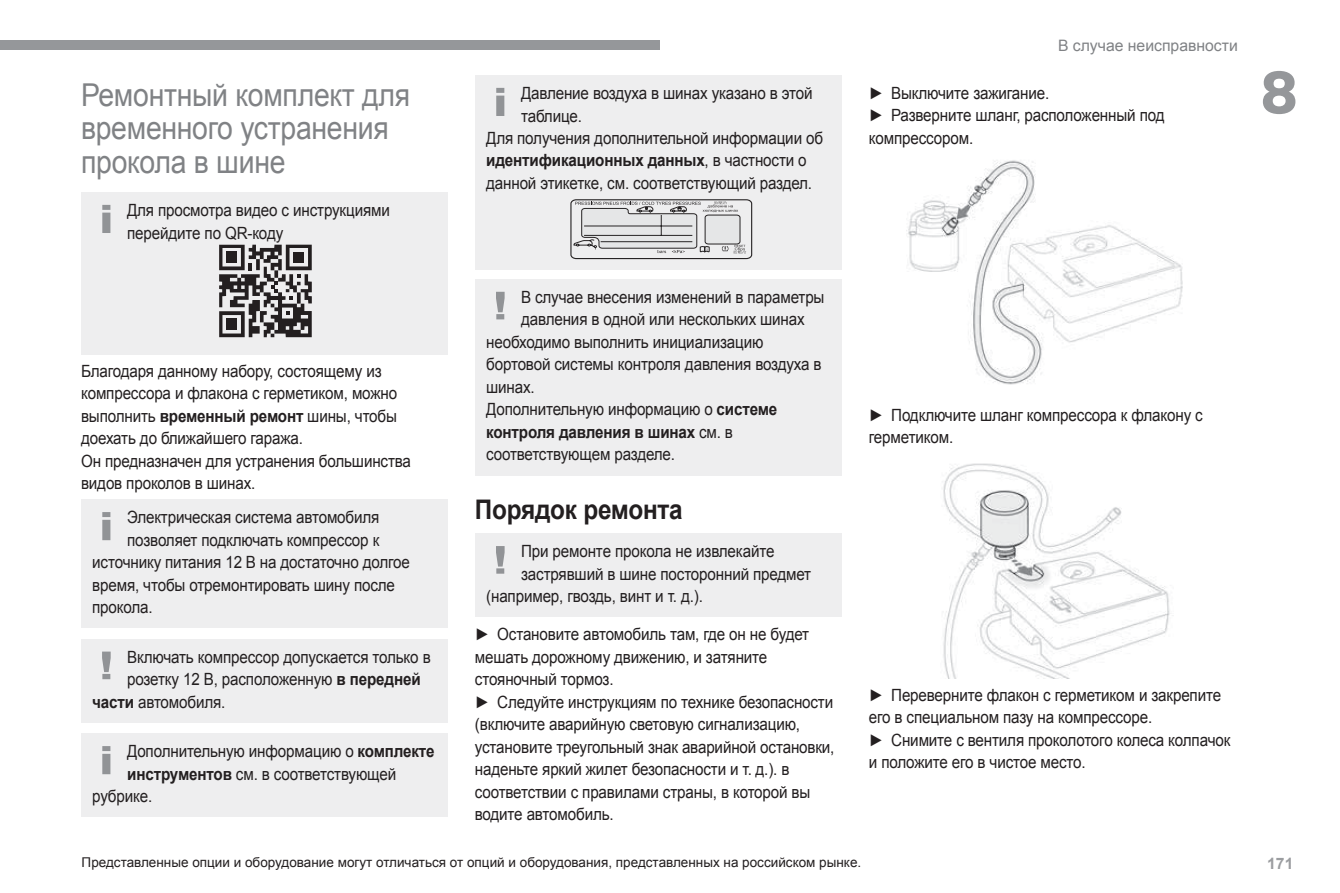
<style>
.page{position:relative;width:1340px;height:893px;background:#fff}
.page>*{position:absolute;margin:0;border:0;box-sizing:border-box;transform-origin:0 0}
.t1{font:700 60.75px "Peugeot";color:#95979a}
.t2{font:31.5px/33.8px "Arial";letter-spacing:-.01em;color:#808285;scale:.9 1}
.t3{font:700 27px "Arial";letter-spacing:-.01em;color:#231f20;scale:.9 1}
.t4{font:16.88px/22.5px "Arial";letter-spacing:-.01em;color:#231f20;scale:.9 1}
.t5{font:700 16.88px "Arial";letter-spacing:-.01em;color:#231f20;scale:.9 1}
.t6{font:15.75px "Arial";color:#808285}
.t7{font:700 15.75px "Arial";color:#9b9da0}
.t8{font:700 15.75px "Arial";color:#9c9ea1}
.t9{font:13.5px "Arial";color:#231f20}
.s1{font-weight:400}
.s2{font-weight:700}
.s3{color:#9c9ea1}
</style>
<div class="page">
<div style="left:0;top:40px;width:659px;height:10px;background:#95979a"></div>
<div style="left:81px;top:192px;width:367px;height:61px;background:#eeeeef"></div>
<div style="left:81px;top:227px;width:367px;height:128px;background:#eeeeef"></div>
<div style="left:81px;top:500px;width:367px;height:128px;background:#eeeeef"></div>
<div style="left:81px;top:639px;width:367px;height:83px;background:#eeeeef"></div>
<div style="left:81px;top:734px;width:367px;height:83px;background:#eeeeef"></div>
<svg style="left:102px;top:205px;width:8px;height:28px"></svg>
<svg style="left:219px;top:245px;width:93px;height:92px"></svg>
<div style="left:293px;top:252px;width:11px;height:11px;background:#231f20"></div>
<div style="left:226px;top:319px;width:11px;height:11px;background:#231f20"></div>
<div style="left:226px;top:252px;width:11px;height:11px;background:#231f20"></div>
<svg style="left:102px;top:512px;width:8px;height:28px"></svg>
<svg style="left:102px;top:652px;width:9px;height:27px"></svg>
<svg style="left:102px;top:746px;width:8px;height:28px"></svg>
<div style="left:475px;top:75px;width:367px;height:61px;background:#eeeeef"></div>
<div style="left:475px;top:120px;width:367px;height:84px;background:#eeeeef"></div>
<div style="left:475px;top:178px;width:367px;height:91px;background:#eeeeef"></div>
<div style="left:475px;top:279px;width:367px;height:129px;background:#eeeeef"></div>
<div style="left:475px;top:392px;width:367px;height:83px;background:#eeeeef"></div>
<div style="left:475px;top:534px;width:367px;height:83px;background:#eeeeef"></div>
<svg style="left:496px;top:88px;width:8px;height:28px"></svg>
<svg style="left:496px;top:292px;width:8px;height:27px"></svg>
<svg style="left:496px;top:546px;width:8px;height:28px"></svg>
<img style="left:906px;top:160px;width:277px;height:225px">
<img style="left:943px;top:463px;width:227px;height:215px">
<svg style="left:570px;top:199px;width:182px;height:60px"></svg>
<h2 class="t2" style="left:81px;top:78px;width:367px">Ремонтный комплект для временного устранения прокола в шине</h2>
<p class="t4" style="left:127px;top:199px;width:293px">Для просмотра видео с инструкциями перейдите по QR-коду</p>
<p class="t4" style="left:521px;top:82px;width:325px">Давление воздуха в шинах указано в этой</p>
<p class="t4" style="left:521px;top:104px;width:69px">таблице.</p>
<p class="t4" style="left:486px;top:127px;width:376px">Для получения дополнительной информации об</p>
<p class="t5" style="left:486px;top:149px;width:357px">идентификационных данных<span class="s1">, в частности о</span></p>
<p class="t4" style="left:486px;top:172px;width:364px">данной этикетке, см. соответствующий раздел.</p>
<p class="t6" style="left:1058px;top:35px;width:181px">В случае неисправности</p>
<p class="t4" style="left:868px;top:82px;width:330px">► Выключите зажигание.<br>► Разверните шланг, расположенный под компрессором.</p>
<p class="t4" style="left:81px;top:360px;width:368px">Благодаря данному набору, состоящему из компрессора и флакона с герметиком, можно выполнить <span class="s2">временный ремонт</span> шины, чтобы доехать до ближайшего гаража.<br>Он предназначен для устранения большинства видов проколов в шинах.</p>
<p class="t4" style="left:127px;top:506px;width:282px">Электрическая система автомобиля</p>
<p class="t4" style="left:127px;top:529px;width:281px">позволяет подключать компрессор к</p>
<p class="t4" style="left:92px;top:551px;width:354px">источнику питания 12 В на достаточно долгое</p>
<p class="t4" style="left:92px;top:574px;width:338px">время, чтобы отремонтировать шину после</p>
<p class="t4" style="left:92px;top:596px;width:69px">прокола.</p>
<p class="t4" style="left:127px;top:646px;width:339px">Включать компрессор допускается только в</p>
<p class="t4" style="left:127px;top:668px;width:328px">розетку 12 В, расположенную <span class="s2">в передней</span></p>
<p class="t4" style="left:92px;top:691px;width:149px"><span class="s2">части</span> автомобиля.</p>
<p class="t4" style="left:127px;top:740px;width:343px">Дополнительную информацию о <span class="s2">комплекте</span></p>
<p class="t4" style="left:127px;top:763px;width:300px"><span class="s2">инструментов</span> см. в соответствующей</p>
<p class="t4" style="left:92px;top:785px;width:68px">рубрике.</p>
<p class="t4" style="left:521px;top:286px;width:339px">В случае внесения изменений в параметры</p>
<p class="t4" style="left:521px;top:308px;width:316px">давления в одной или нескольких шинах</p>
<p class="t4" style="left:486px;top:331px;width:309px">необходимо выполнить инициализацию</p>
<p class="t4" style="left:486px;top:353px;width:374px">бортовой системы контроля давления воздуха в</p>
<p class="t4" style="left:486px;top:376px;width:55px">шинах.</p>
<p class="t4" style="left:486px;top:398px;width:325px">Дополнительную информацию о <span class="s2">системе</span></p>
<p class="t5" style="left:486px;top:421px;width:276px">контроля давления в шинах <span class="s1">см. в</span></p>
<p class="t4" style="left:486px;top:443px;width:211px">соответствующем разделе.</p>
<h3 class="t3" style="left:475px;top:491px;width:232px">Порядок ремонта</h3>
<p class="t4" style="left:521px;top:540px;width:283px">При ремонте прокола не извлекайте</p>
<p class="t4" style="left:521px;top:563px;width:324px">застрявший в шине посторонний предмет</p>
<p class="t4" style="left:486px;top:585px;width:242px">(например, гвоздь, винт и т. д.).</p>
<p class="t4" style="left:475px;top:623px;width:401px">► Остановите автомобиль там, где он не будет мешать дорожному движению, и затяните стояночный тормоз.<br>► Следуйте инструкциям по технике безопасности (включите аварийную световую сигнализацию, установите треугольный знак аварийной остановки, наденьте яркий жилет безопасности и т. д.). в соответствии с правилами страны, в которой вы водите автомобиль.</p>
<p class="t4" style="left:868px;top:404px;width:372px">► Подключите шланг компрессора к флакону с герметиком.</p>
<p class="t4" style="left:868px;top:684px;width:403px">► Переверните флакон с герметиком и закрепите его в специальном пазу на компрессоре.<br>► Снимите с вентиля проколотого колеса колпачок и положите его в чистое место.</p>
<p class="t9" style="left:82px;top:853px;width:781px">Представленные опции и оборудование могут отличаться от опций и оборудования, представленных на российском рынке.</p>
<h1 class="t1" style="left:1261px;top:51px;width:37px">8</h1>
<p class="t7" style="left:1267px;top:853px;width:28px">171<span class="s3">3</span></p>
<p class="t8" style="left:1274px;top:851px;width:28px">177</p>
</div>
